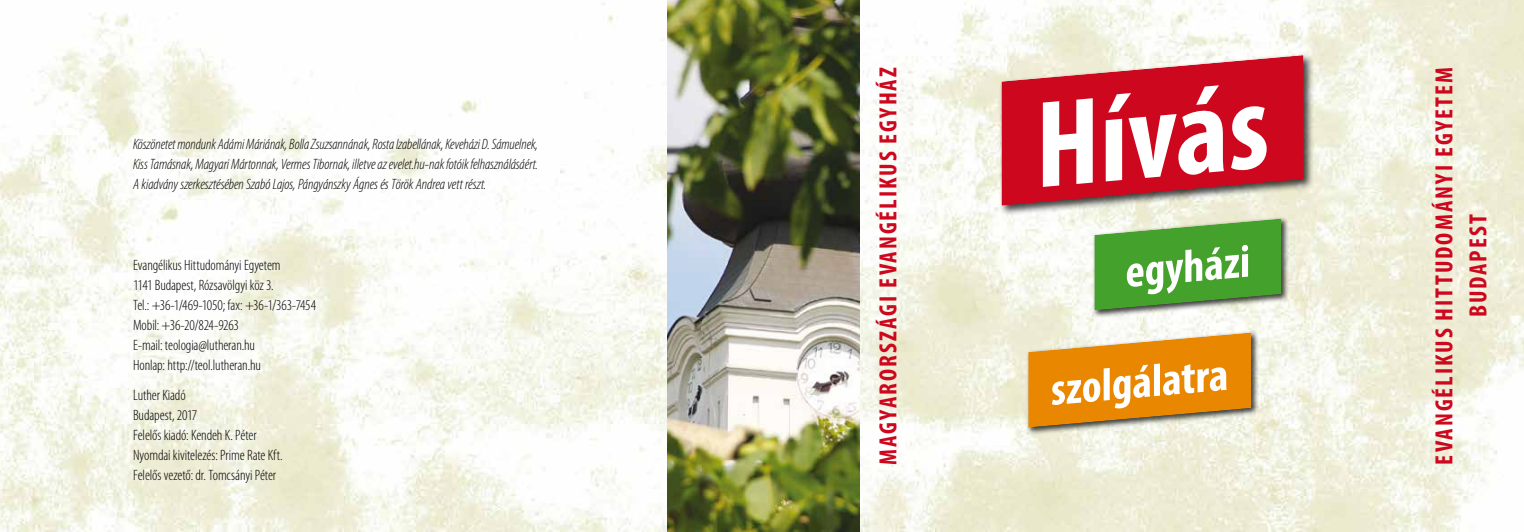
<style>
.page{position:relative;width:1524px;height:532px;background:#fff}
.page>*{position:absolute;margin:0;border:0;box-sizing:border-box;transform-origin:0 0}
.t1{font:700 condensed 124.5px "Myriad Pro";color:#fff}
.t2{font:700 condensed 46.12px "Myriad Pro";color:#fff}
.t3{font:700 condensed 25px/33.8px "Myriad Pro";letter-spacing:.08em;color:#cd071e;text-align:center}
.t4{font:300 condensed 15px/20px "Myriad Pro";letter-spacing:-.01em;color:#000}
.t5{font:italic 300 condensed 15px/20px "Myriad Pro";letter-spacing:-.005em;color:#000;text-align:justify}
</style>
<div class="page">
<img style="left:0;top:0;width:1524px;height:531px">
<svg style="left:1001px;top:35px;width:389px;height:187px;background:#d97278"></svg>
<img style="left:667px;top:0;width:192px;height:531px">
<div style="left:1092px;top:216px;width:197px;height:102px;background:#000;opacity:.75"></div>
<svg style="left:1094px;top:217px;width:202px;height:94px;background:#68ad52"></svg>
<div style="left:1026px;top:330px;width:233px;height:105px;background:#000;opacity:.75"></div>
<svg style="left:1028px;top:330px;width:245px;height:98px;background:#e3a03e"></svg>
<p class="t5" style="left:133px;top:134px;width:406px">Köszönetet mondunk Adámi Máriának, Bolla Zsuzsannának, Rosta Izabellának, Keveházi D. Sámuelnek, Kiss Tamásnak, Magyari Mártonnak, Vermes Tibornak, illetve az evelet.hu-nak fotóik felhasználásáért.<br>A kiadvány szerkesztésében Szabó Lajos, Pángyánszky Ágnes és Török Andrea vett részt.</p>
<p class="t4" style="left:133px;top:255px;width:184px">Evangélikus Hittudományi Egyetem<br>1141 Budapest, Rózsavölgyi köz 3.<br>Tel.: +36-1/469-1050; fax: +36-1/363-7454<br>Mobil: +36-20/824-9263<br>E-mail: teologia@lutheran.hu<br>Honlap: http://teol.lutheran.hu</p>
<p class="t4" style="left:133px;top:385px;width:151px">Luther Kiadó<br>Budapest, 2017<br>Felelős kiadó: Kendeh K. Péter<br>Nyomdai kivitelezés: Prime Rate Kft.<br>Felelős vezető: dr. Tomcsányi Péter</p>
<h3 class="t3" style="left:871px;top:465px;width:399px;rotate:-90deg">MAGYARORSZÁGI EVANGÉLIKUS EGYHÁZ</h3>
<h1 class="t1" style="left:1025px;top:69px;width:236px;rotate:-5deg">Hívás</h1>
<h2 class="t2" style="left:1121px;top:243px;width:127px;rotate:-5deg">egyházi</h2>
<h2 class="t2" style="left:1047px;top:361px;width:180px;rotate:-5deg">szolgálatra</h2>
<h3 class="t3" style="left:1427px;top:464px;width:398px;rotate:-90deg">EVANGÉLIKUS HITTUDOMÁNYI EGYETEM<br>BUDAPEST</h3>
</div>
